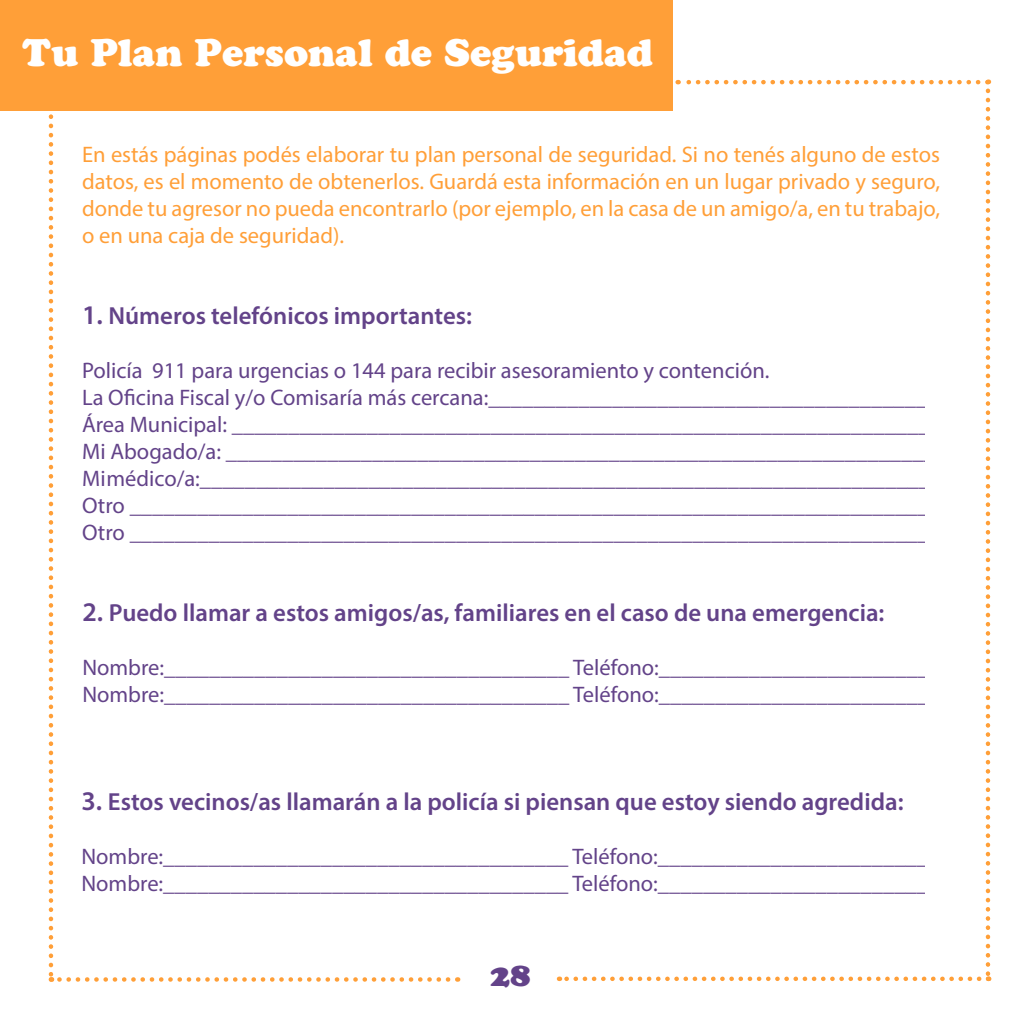
<style>
.page{position:relative;width:1021px;height:1021px;background:#fff}
.page>*{position:absolute;margin:0;border:0;box-sizing:border-box;transform-origin:0 0}
.t1{font:38.25px "Cooper Black Std";color:#fff}
.t2{font:31.5px "Cooper Black Std";color:#634389}
.t3{font:600 24.75px "Myriad Pro";color:#634389}
.t4{font:22.5px/27px "Myriad Pro";color:#634389}
.t5{font:22.5px/27px "Myriad Pro";color:#ff9f38;text-align:justify}
.s1{font-size:27px}
</style>
<div class="page">
<div style="left:0;top:0;width:672px;height:110px;background:#ff9f38"></div>
<svg style="left:677px;top:80px;width:301px;height:4px"></svg>
<svg style="left:559px;top:976px;width:420px;height:5px"></svg>
<svg style="left:49px;top:110px;width:399px;height:871px"></svg>
<svg style="left:985px;top:91px;width:5px;height:890px"></svg>
<h1 class="t1" style="left:22px;top:30px;width:632px">Tu Plan Personal de Seguridad</h1>
<p class="t5" style="left:82px;top:141px;width:859px">En estás páginas podés elaborar tu plan personal de seguridad. Si no tenés alguno de estos datos, es el momento de obtenerlos. Guardá esta información en un lugar privado y seguro, donde tu agresor no pueda encontrarlo (por ejemplo, en la casa de un amigo/a, en tu trabajo, o en una caja de seguridad).</p>
<p class="t3" style="left:82px;top:300px;width:391px"><span class="s1">1.</span> Números telefónicos importantes:</p>
<p class="t4" style="left:82px;top:357px;width:860px">Policía 911 para urgencias o 144 para recibir asesoramiento y contención.<br>La Oficina Fiscal y/o Comisaría más cercana:________________________________________ Área Municipal: _______________________________________________________________ Mi Abogado/a: _______________________________________________________________ Mi médico/a:__________________________________________________________________ Otro ________________________________________________________________________ Otro ________________________________________________________________________</p>
<p class="t3" style="left:82px;top:597px;width:803px"><span class="s1">2.</span> Puedo llamar a estos amigos/as, familiares en el caso de una emergencia:</p>
<p class="t4" style="left:82px;top:654px;width:859px">Nombre:____________________________________ Teléfono:_________________________<br>Nombre:____________________________________ Teléfono:_________________________</p>
<p class="t3" style="left:81px;top:786px;width:823px"><span class="s1">3.</span> Estos vecinos/as llamarán a la policía si piensan que estoy siendo agredida:</p>
<p class="t4" style="left:81px;top:843px;width:859px">Nombre:____________________________________ Teléfono:_________________________<br>Nombre:____________________________________ Teléfono:_________________________</p>
<h2 class="t2" style="left:490px;top:955px;width:41px">28</h2>
</div>
